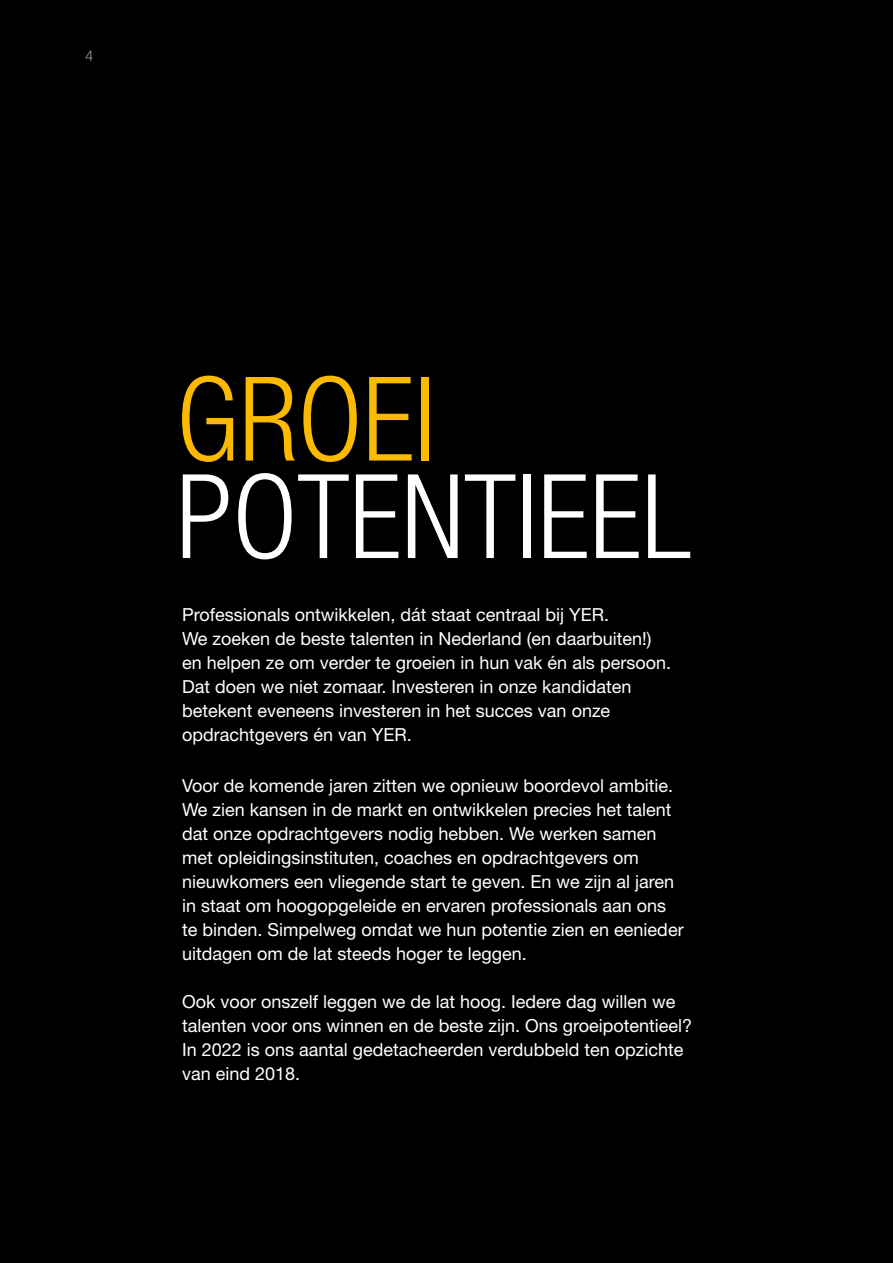
<style>
.page{position:relative;width:893px;height:1263px;background:#000}
.page>*{position:absolute;margin:0;border:0;box-sizing:border-box;transform-origin:0 0}
.t1{font:300 condensed 117px "Helvetica Neue LT Std";color:#fff}
.t2{font:300 condensed 117px "Helvetica Neue LT Std";color:#fbba00}
.t3{font:18px/24px "Helvetica Neue LT Std";color:#fff}
.t4{font:300 15px "Helvetica Neue LT Std";color:#9c9d9d}
</style>
<div class="page">
<p class="t4" style="left:85px;top:46px;width:10px">4</p>
<h1 class="t2" style="left:176px;top:352px;width:261px">GROEI</h1>
<h1 class="t1" style="left:176px;top:450px;width:517px">POTENTIEEL</h1>
<p class="t3" style="left:182px;top:602px;width:490px">Professionals ontwikkelen, dát staat centraal bij YER.<br>We zoeken de beste talenten in Nederland (en daarbuiten!) en helpen ze om verder te groeien in hun vak én als persoon.<br>Dat doen we niet zomaar. Investeren in onze kandidaten betekent eveneens investeren in het succes van onze opdrachtgevers én van YER.</p>
<p class="t3" style="left:182px;top:773px;width:503px">Voor de komende jaren zitten we opnieuw boordevol ambitie.<br>We zien kansen in de markt en ontwikkelen precies het talent dat onze opdrachtgevers nodig hebben. We werken samen met opleidingsinstituten, coaches en opdrachtgevers om nieuwkomers een vliegende start te geven. En we zijn al jaren in staat om hoogopgeleide en ervaren professionals aan ons te binden. Simpelweg omdat we hun potentie zien en eenieder uitdagen om de lat steeds hoger te leggen.</p>
<p class="t3" style="left:182px;top:989px;width:512px">Ook voor onszelf leggen we de lat hoog. Iedere dag willen we talenten voor ons winnen en de beste zijn. Ons groeipotentieel?<br>In 2022 is ons aantal gedetacheerden verdubbeld ten opzichte van eind 2018.</p>
</div>
